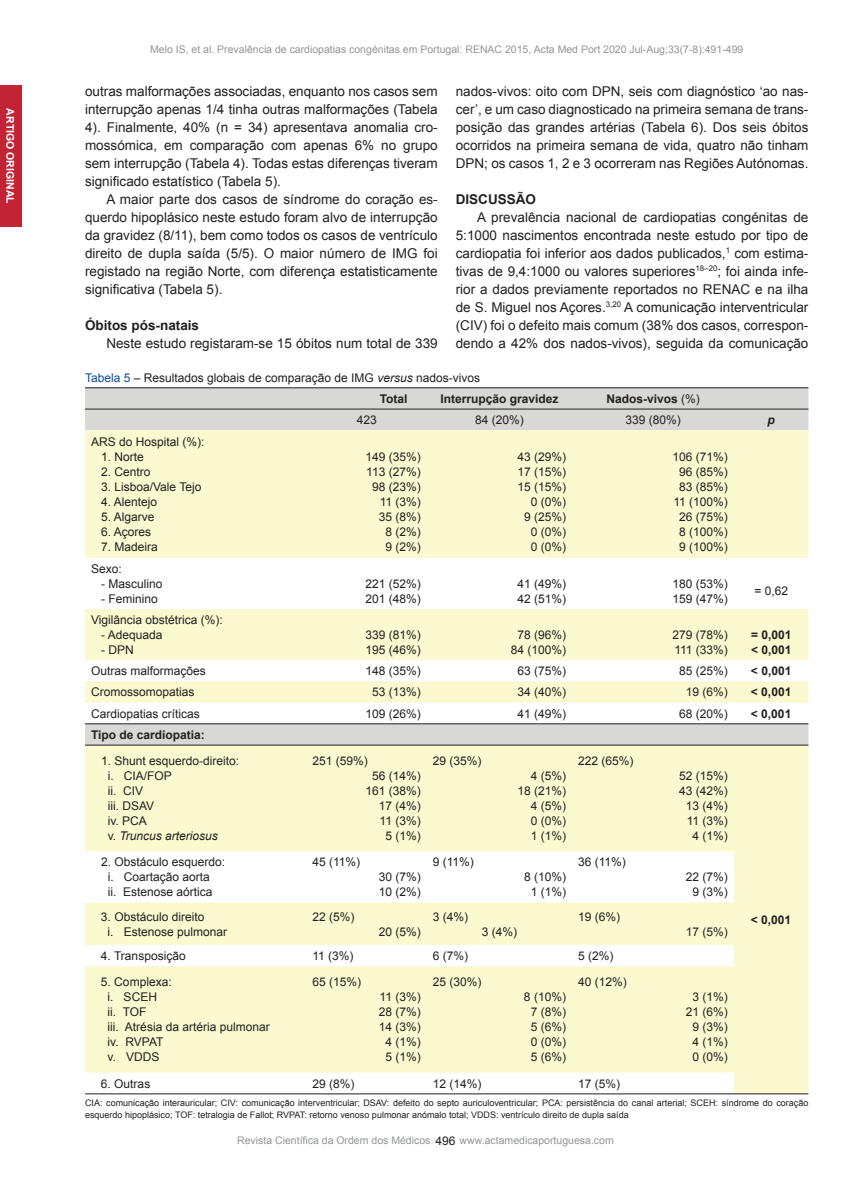
<style>
.page{position:relative;width:851px;height:1191px;background:#fff}
.page>*{position:absolute;margin:0;border:0;box-sizing:border-box;transform-origin:0 0}
.t1{font:13.5px/18px "Arial";color:#231f20;text-align:justify}
.t2{font:700 13.5px "Arial";color:#231f20}
.t3{font:12px/15px "Arial";color:#231f20}
.t4{font:700 12px/15px "Arial";color:#231f20}
.t5{font:italic 700 12px "Arial";color:#231f20}
.t6{font:10.5px "Arial";color:#939598}
.t7{font:700 10.5px "Arial";color:#fff}
.t8{font:9px/12px "Arial";color:#231f20}
.s1{color:#0d4da1}
.s2{font-style:italic}
.s3{font-weight:700}
.s4{font-weight:400}
</style>
<div class="page">
<div style="left:0;top:85px;width:22px;height:142px;background:#c22436"></div>
<div style="left:85px;top:388px;width:723px;height:42px;background:#d8d8d7"></div>
<svg style="left:85px;top:430px;width:723px;height:663px;fill:#fbf9cf"></svg>
<div style="left:85px;top:902px;width:649px;height:43px;background:#fbf9cf"></div>
<hr style="left:85px;top:387px;width:723px;height:1px;background:#231f20">
<hr style="left:85px;top:409px;width:723px;height:1px;background:#231f20">
<hr style="left:85px;top:723px;width:723px;height:1px;background:#231f20">
<hr style="left:85px;top:744px;width:723px;height:1px;background:#231f20">
<hr style="left:85px;top:1093px;width:723px;height:1px;background:#231f20">
<p class="t7" style="left:18px;top:108px;width:97px;rotate:90deg">ARTIGO ORIGINAL</p>
<p class="t6" style="left:150px;top:42px;width:594px">Melo IS, et al. Prevalência de cardiopatias congénitas em Portugal: RENAC 2015, Acta Med Port 2020 Jul-Aug;33(7-8):491-499</p>
<p class="t1" style="left:85px;top:82px;width:354px">outras malformações associadas, enquanto nos casos sem interrupção apenas 1/4 tinha outras malformações (Tabela 4). Finalmente, 40% (n = 34) apresentava anomalia cro&shy;mossómica, em comparação com apenas 6% no grupo sem interrupção (Tabela 4). Todas estas diferenças tiveram significado estatístico (Tabela 5).</p>
<p class="t1" style="left:85px;top:190px;width:354px;text-indent:21px">A maior parte dos casos de síndrome do coração es&shy;querdo hipoplásico neste estudo foram alvo de interrupção da gravidez (8/11), bem como todos os casos de ventrículo direito de dupla saída (5/5). O maior número de IMG foi registado na região Norte, com diferença estatisticamente significativa (Tabela 5).</p>
<p class="t2" style="left:85px;top:315px;width:116px">Óbitos pós-natais</p>
<p class="t1" style="left:106px;top:334px;width:333px">Neste estudo registaram-se 15 óbitos num total de 339</p>
<p class="t1" style="left:456px;top:82px;width:354px">nados-vivos: oito com DPN, seis com diagnóstico ‘ao nas&shy;cer’, e um caso diagnosticado na primeira semana de trans&shy;posição das grandes artérias (Tabela 6). Dos seis óbitos ocorridos na primeira semana de vida, quatro não tinham DPN; os casos 1, 2 e 3 ocorreram nas Regiões Autónomas.</p>
<p class="t2" style="left:456px;top:189px;width:82px">DISCUSSÃO</p>
<p class="t1" style="left:456px;top:208px;width:354px;text-indent:21px">A prevalência nacional de cardiopatias congénitas de 5:1000 nascimentos encontrada neste estudo por tipo de cardiopatia foi inferior aos dados publicados,<sup>1</sup> com estima&shy;tivas de 9,4:1000 ou valores superiores<sup>18–20</sup>; foi ainda infe&shy;rior a dados previamente reportados no RENAC e na ilha de S. Miguel nos Açores.<sup>3,20</sup> A comunicação interventricular (CIV) foi o defeito mais comum (38% dos casos, correspon&shy;dendo a 42% dos nados-vivos), seguida da comunicação</p>
<p class="t3" style="left:380px;top:367px;width:102px;line-height:21px;text-indent:-295px"><span class="s1">Tabela 5</span> – Resultados globais de comparação de IMG <span class="s2">versus</span> nados-vivos<br><span class="s3">Total</span></p>
<p class="t4" style="left:440px;top:391px;width:120px">Interrupção gravidez</p>
<p class="t4" style="left:606px;top:391px;width:95px">Nados-vivos <span class="s4">(%)</span></p>
<p class="t3" style="left:91px;top:434px;width:115px">ARS do Hospital (%):</p>
<p class="t3" style="left:101px;top:449px;width:44px">1. Norte</p>
<p class="t3" style="left:101px;top:464px;width:51px">2. Centro</p>
<p class="t3" style="left:101px;top:479px;width:102px">3. Lisboa/Vale Tejo</p>
<p class="t3" style="left:101px;top:494px;width:58px">4. Alentejo</p>
<p class="t3" style="left:101px;top:509px;width:55px">5. Algarve</p>
<p class="t3" style="left:101px;top:524px;width:52px">6. Açores</p>
<p class="t3" style="left:101px;top:539px;width:58px">7. Madeira</p>
<p class="t3" style="left:91px;top:561px;width:32px">Sexo:</p>
<p class="t3" style="left:101px;top:576px;width:63px">- Masculino</p>
<p class="t3" style="left:101px;top:591px;width:58px">- Feminino</p>
<p class="t3" style="left:91px;top:612px;width:133px">Vigilância obstétrica (%):</p>
<p class="t3" style="left:101px;top:627px;width:63px">- Adequada</p>
<p class="t3" style="left:101px;top:642px;width:34px">- DPN</p>
<p class="t3" style="left:357px;top:412px;width:22px">423</p>
<p class="t3" style="left:475px;top:412px;width:50px">84 (20%)</p>
<p class="t3" style="left:625px;top:412px;width:57px">339 (80%)</p>
<p class="t5" style="left:767px;top:412px;width:9px">p</p>
<p class="t3" style="left:365px;top:449px;width:57px;text-align:right">149 (35%)<br>113 (27%)<br>98 (23%)<br>11 (3%)<br>35 (8%)<br>8 (2%)<br>9 (2%)</p>
<p class="t3" style="left:517px;top:449px;width:50px;text-align:right">43 (29%)<br>17 (15%)<br>15 (15%)<br>0 (0%)<br>9 (25%)<br>0 (0%)<br>0 (0%)</p>
<p class="t3" style="left:672px;top:449px;width:57px;text-align:center">106 (71%)<br>96 (85%)<br>83 (85%)<br>11 (100%)<br>26 (75%)<br>8 (100%)<br>9 (100%)</p>
<p class="t3" style="left:365px;top:576px;width:57px">221 (52%)<br>201 (48%)</p>
<p class="t3" style="left:517px;top:576px;width:50px">41 (49%)<br>42 (51%)</p>
<p class="t3" style="left:672px;top:576px;width:57px">180 (53%)<br>159 (47%)</p>
<p class="t3" style="left:754px;top:583px;width:35px">= 0,62</p>
<p class="t3" style="left:365px;top:627px;width:57px">339 (81%)<br>195 (46%)</p>
<p class="t3" style="left:511px;top:627px;width:57px;text-align:center">78 (96%)<br>84 (100%)</p>
<p class="t3" style="left:672px;top:627px;width:57px">279 (78%)<br>111 (33%)</p>
<p class="t4" style="left:751px;top:627px;width:42px">= 0,001 &lt; 0,001</p>
<p class="t3" style="left:91px;top:663px;width:116px">Outras malformações</p>
<p class="t3" style="left:365px;top:663px;width:57px">148 (35%)</p>
<p class="t3" style="left:517px;top:663px;width:50px">63 (75%)</p>
<p class="t3" style="left:679px;top:663px;width:50px">85 (25%)</p>
<p class="t4" style="left:751px;top:663px;width:42px">&lt; 0,001</p>
<p class="t3" style="left:91px;top:684px;width:105px">Cromossomopatias</p>
<p class="t3" style="left:372px;top:684px;width:50px">53 (13%)</p>
<p class="t3" style="left:517px;top:684px;width:50px">34 (40%)</p>
<p class="t3" style="left:686px;top:684px;width:44px">19 (6%)</p>
<p class="t4" style="left:751px;top:685px;width:42px">&lt; 0,001</p>
<p class="t3" style="left:91px;top:706px;width:110px">Cardiopatias críticas</p>
<p class="t3" style="left:365px;top:706px;width:57px">109 (26%)</p>
<p class="t3" style="left:517px;top:706px;width:50px">41 (49%)</p>
<p class="t3" style="left:679px;top:706px;width:50px">68 (20%)</p>
<p class="t4" style="left:751px;top:706px;width:42px">&lt; 0,001</p>
<p class="t4" style="left:91px;top:727px;width:115px">Tipo de cardiopatia:</p>
<p class="t3" style="left:108px;top:753px;width:133px;text-indent:-7px">1. Shunt esquerdo-direito: i. CIA/FOP<br>ii. CIV<br>iii. DSAV<br>iv. PCA<br>v. <span class="s2">Truncus arteriosus</span></p>
<p class="t3" style="left:312px;top:753px;width:57px">251 (59%)</p>
<p class="t3" style="left:433px;top:753px;width:50px">29 (35%)</p>
<p class="t3" style="left:578px;top:753px;width:57px">222 (65%)</p>
<p class="t3" style="left:365px;top:768px;width:57px;text-align:right">56 (14%)<br>161 (38%)<br>17 (4%)<br>11 (3%)<br>5 (1%)</p>
<p class="t3" style="left:517px;top:768px;width:50px;text-align:right">4 (5%)<br>18 (21%)<br>4 (5%)<br>0 (0%)<br>1 (1%)</p>
<p class="t3" style="left:679px;top:768px;width:50px;text-align:right">52 (15%)<br>43 (42%)<br>13 (4%)<br>11 (3%)<br>4 (1%)</p>
<p class="t3" style="left:108px;top:854px;width:119px;text-indent:-7px">2. Obstáculo esquerdo: i. Coartação aorta<br>ii. Estenose aórtica</p>
<p class="t3" style="left:312px;top:854px;width:49px">45 (11%)</p>
<p class="t3" style="left:108px;top:909px;width:121px;text-indent:-7px">3. Obstáculo direito<br>i. Estenose pulmonar</p>
<p class="t3" style="left:312px;top:909px;width:44px">22 (5%)</p>
<p class="t3" style="left:379px;top:869px;width:44px">30 (7%)<br>10 (2%)</p>
<p class="t3" style="left:379px;top:924px;width:44px">20 (5%)</p>
<p class="t3" style="left:433px;top:854px;width:43px">9 (11%)</p>
<p class="t3" style="left:433px;top:909px;width:37px">3 (4%)</p>
<p class="t3" style="left:524px;top:869px;width:44px;text-align:center">8 (10%)<br>1 (1%)</p>
<p class="t3" style="left:482px;top:924px;width:37px">3 (4%)</p>
<p class="t3" style="left:578px;top:854px;width:49px">36 (11%)</p>
<p class="t3" style="left:578px;top:909px;width:44px">19 (6%)</p>
<p class="t3" style="left:101px;top:948px;width:86px">4. Transposição</p>
<p class="t3" style="left:312px;top:948px;width:43px">11 (3%)</p>
<p class="t3" style="left:433px;top:948px;width:37px">6 (7%)</p>
<p class="t3" style="left:578px;top:948px;width:37px">5 (2%)</p>
<p class="t3" style="left:108px;top:974px;width:164px;text-indent:-7px">5. Complexa:<br>i. SCEH<br>ii. TOF<br>iii. Atrésia da artéria pulmonar iv. RVPAT<br>v. VDDS</p>
<p class="t3" style="left:312px;top:974px;width:50px">65 (15%)</p>
<p class="t3" style="left:433px;top:974px;width:50px">25 (30%)</p>
<p class="t3" style="left:578px;top:974px;width:50px">40 (12%)</p>
<p class="t3" style="left:379px;top:989px;width:44px;text-align:center">11 (3%)<br>28 (7%)<br>14 (3%)<br>4 (1%)<br>5 (1%)</p>
<p class="t3" style="left:524px;top:989px;width:44px;text-align:center">8 (10%)<br>7 (8%)<br>5 (6%)<br>0 (0%)<br>5 (6%)</p>
<p class="t3" style="left:686px;top:869px;width:44px;text-align:center">22 (7%)<br>9 (3%)</p>
<p class="t3" style="left:686px;top:924px;width:44px">17 (5%)</p>
<p class="t3" style="left:686px;top:989px;width:44px;text-align:center">3 (1%)<br>21 (6%)<br>9 (3%)<br>4 (1%)<br>0 (0%)</p>
<p class="t4" style="left:751px;top:912px;width:42px">&lt; 0,001</p>
<p class="t3" style="left:101px;top:1075px;width:51px">6. Outras</p>
<p class="t3" style="left:312px;top:1075px;width:44px">29 (8%)</p>
<p class="t3" style="left:433px;top:1075px;width:50px">12 (14%)</p>
<p class="t3" style="left:578px;top:1075px;width:44px">17 (5%)</p>
<p class="t8" style="left:85px;top:1096px;width:725px">CIA: comunicação interauricular; CIV: comunicação interventricular; DSAV: defeito do septo auriculoventricular; PCA: persistência do canal arterial; SCEH: síndrome do coração esquerdo hipoplásico; TOF: tetralogia de Fallot; RVPAT: retorno venoso pulmonar anómalo total; VDDS: ventrículo direito de dupla saída</p>
<p class="t3" style="left:435px;top:1132px;width:22px">496</p>
<p class="t6" style="left:237px;top:1133px;width:195px">Revista Científica da Ordem dos Médicos</p>
<p class="t6" style="left:459px;top:1133px;width:156px">www.actamedicaportuguesa.com</p>
</div>
